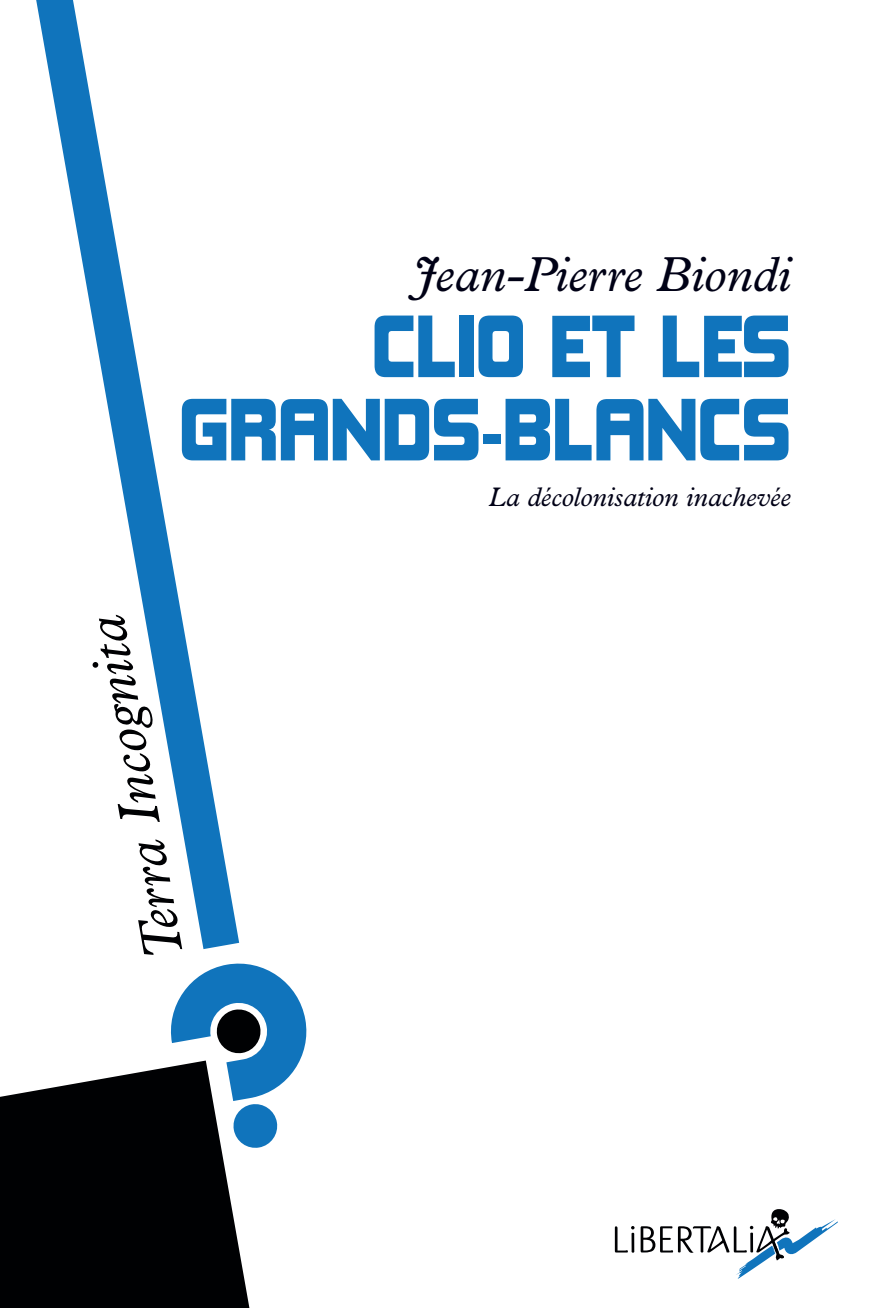
<style>
.page{position:relative;width:893px;height:1308px;background:#fff}
.page>*{position:absolute;margin:0;border:0;box-sizing:border-box;transform-origin:0 0}
.résumé{font:81px "Kimberley";color:#1074bc}
.résumé-2{font:italic 49.5px "Plantin Std";color:#000116}
.résumé-3{font:italic 27px "Plantin Std";color:#000116}
</style>
<div class="page">
<svg style="left:0;top:1072px;width:249px;height:235px;background:#131416"></svg>
<svg style="left:36px;top:0;width:185px;height:839px"></svg>
<svg style="left:138px;top:839px;width:169px;height:310px"></svg>
<svg style="left:92px;top:614px;width:68px;height:208px"></svg>
<svg style="left:615px;top:1226px;width:20px;height:26px"></svg>
<svg style="left:641px;top:1209px;width:197px;height:70px"></svg>
<p class="résumé-2" style="left:412px;top:246px;width:380px">Jean-Pierre Biondi</p>
<p class="résumé" style="left:372px;top:301px;width:420px">CLIO ET LES</p>
<p class="résumé" style="left:179px;top:385px;width:613px">GRANDS–BLANCS</p>
<p class="résumé-3" style="left:488px;top:481px;width:304px">La décolonisation inachevée</p>
</div>
